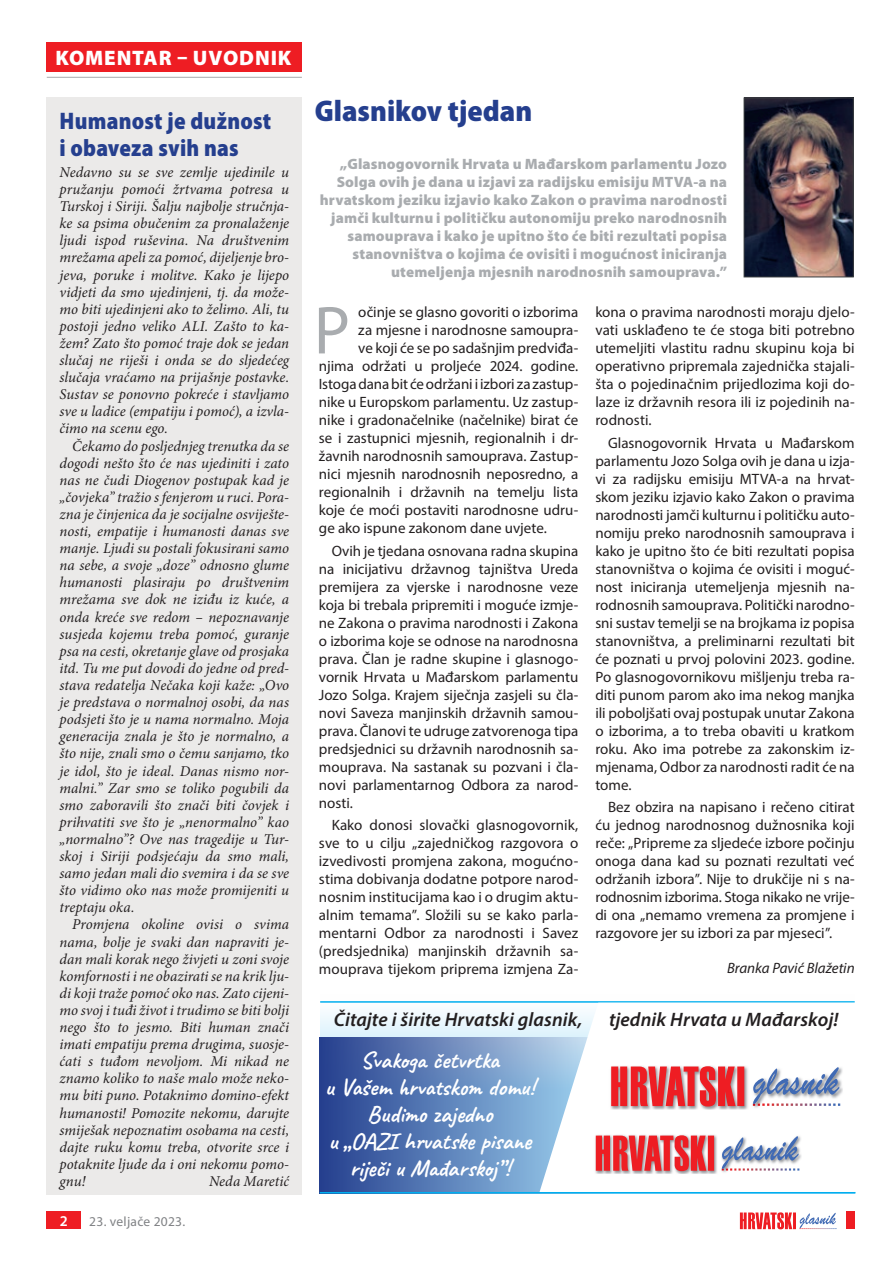
<style>
.page{position:relative;width:893px;height:1263px;background:#fff}
.page>*{position:absolute;margin:0;border:0;box-sizing:border-box;transform-origin:0 0}
.t1{font:68.4px "Myriad Pro";color:#a9acaf}
.t2{font:900 semi-condensed 30px "Myriad Pro";color:#253f8e}
.t3{font:700 24px/27px "Caveat";letter-spacing:-.01em;color:#fff;text-align:center}
.t4{font:900 semi-condensed 24px/27px "Myriad Pro";letter-spacing:.01em;color:#253f8e;scale:.95 1}
.t5{font:900 21px "Myriad Pro";letter-spacing:.04em;color:#fff}
.t6{font:italic 600 19.5px "Myriad Pro";letter-spacing:.005em;color:#231f20}
.t7{font:15px/18px "Myriad Pro";color:#231f20;text-align:justify}
.t8{font:italic 15px/17.1px "Minion Pro";color:#231f20;text-align:justify}
.t9{font:900 15px/18px "Myriad Pro";letter-spacing:.01em;color:#a9acaf}
.t10{font:italic 15px "Myriad Pro";letter-spacing:-.005em;color:#231f20}
.t11{font:600 15px "Myriad Pro";color:#fff}
.t12{font:13.5px "Myriad Pro";letter-spacing:.02em;color:#808285}
</style>
<div class="page">
<svg style="left:740px;top:1212px;width:96px;height:17px"></svg>
<div style="left:846px;top:1212px;width:9px;height:17px;background:#ee1d23"></div>
<div style="left:47px;top:1212px;width:34px;height:17px;background:#ee1d23"></div>
<div style="left:47px;top:43px;width:255px;height:29px;background:#ee1d23"></div>
<hr style="left:47px;top:77px;width:255px;height:1px;background:#a8a9ad">
<div style="left:47px;top:98px;width:255px;height:1097px;background:#ebeae9"></div>
<img style="left:746px;top:100px;width:105px;height:175px">
<div style="left:744px;top:98px;width:109px;height:179px;border:1px solid #3a3e40"></div>
<svg style="left:320px;top:1012px;width:219px;height:25px;fill:#e8f6fd"></svg>
<hr style="left:320px;top:1001px;width:535px;height:2px;background:#00aeef">
<svg style="left:319px;top:1037px;width:220px;height:156px;background:#577ab4"></svg>
<svg style="left:539px;top:1012px;width:317px;height:181px"></svg>
<img style="left:609px;top:1063px;width:234px;height:47px">
<img style="left:753px;top:1103px;width:87px;height:3px">
<svg style="left:611px;top:1066px;width:133px;height:40px;background:#e25156"></svg>
<svg style="left:753px;top:1067px;width:86px;height:37px"></svg>
<img style="left:593px;top:1133px;width:209px;height:41px">
<img style="left:722px;top:1169px;width:77px;height:1px">
<svg style="left:596px;top:1135px;width:118px;height:36px;background:#e25257"></svg>
<svg style="left:722px;top:1136px;width:77px;height:33px"></svg>
<hr style="left:320px;top:1192px;width:535px;height:1px;background:#00aeef">
<h3 class="t5" style="left:55px;top:44px;width:237px">komentar – uvodnik</h3>
<h3 class="t4" style="left:60px;top:106px;width:224px">Humanost je dužnost i obaveza svih nas</h3>
<p class="t8" style="left:60px;top:164px;width:231px">Nedavno su se sve zemlje ujedinile u pružanju pomoći žrtvama potresa u Turskoj i Siriji. Šalju najbolje stručnja&shy;ke sa psima obučenim za pronalaženje ljudi ispod ruševina. Na društvenim mrežama apeli za pomoć, dijeljenje bro&shy;jeva, poruke i molitve. Kako je lijepo vidjeti da smo ujedinjeni, tj. da može&shy;mo biti ujedinjeni ako to želimo. Ali, tu postoji jedno veliko ALI. Zašto to ka&shy;žem? Zato što pomoć traje dok se jedan slučaj ne riješi i onda se do sljedećeg slučaja vraćamo na prijašnje postavke.<br>Sustav se ponovno pokreće i stavljamo sve u ladice (empatiju i pomoć), a izvla&shy;čimo na scenu ego.</p>
<p class="t8" style="left:60px;top:437px;width:231px;text-indent:13px">Čekamo do posljednjeg trenutka da se dogodi nešto što će nas ujediniti i zato nas ne čudi Diogenov postupak kad je „čovjeka” tražio s fenjerom u ruci. Pora&shy;zna je činjenica da je socijalne osviješte&shy;nosti, empatije i humanosti danas sve manje. Ljudi su postali fokusirani samo na sebe, a svoje „doze” odnosno glume humanosti plasiraju po društvenim mrežama sve dok ne iziđu iz kuće, a onda kreće sve redom – nepoznavanje susjeda kojemu treba pomoć, guranje psa na cesti, okretanje glave od prosjaka itd. Tu me put dovodi do jedne od pred&shy;stava redatelja Nečaka koji kaže: „Ovo je predstava o normalnoj osobi, da nas podsjeti što je u nama normalno. Moja generacija znala je što je normalno, a što nije, znali smo o čemu sanjamo, tko je idol, što je ideal. Danas nismo nor&shy;malni.” Zar smo se toliko pogubili da smo zaboravili što znači biti čovjek i prihvatiti sve što je „nenormalno” kao „normalno”? Ove nas tragedije u Tur&shy;skoj i Siriji podsjećaju da smo mali, samo jedan mali dio svemira i da se sve što vidimo oko nas može promijeniti u treptaju oka.</p>
<p class="t8" style="left:60px;top:916px;width:231px;text-indent:13px">Promjena okoline ovisi o svima nama, bolje je svaki dan napraviti je&shy;dan mali korak nego živjeti u zoni svoje komfornosti i ne obazirati se na krik lju&shy;di koji traže pomoć oko nas. Zato cijeni&shy;mo svoj i tuđi život i trudimo se biti bolji nego što to jesmo. Biti human znači imati empatiju prema drugima, suosje&shy;ćati s tuđom nevoljom. Mi nikad ne znamo koliko to naše malo može neko&shy;mu biti puno. Potaknimo domino-efekt humanosti! Pomozite nekomu, darujte smiješak nepoznatim osobama na cesti, dajte ruku komu treba, otvorite srce i potaknite ljude da i oni nekomu pomo&shy;gnu!</p>
<p class="t8" style="left:209px;top:1172px;width:82px">Neda Maretić</p>
<p class="t11" style="left:60px;top:1211px;width:10px">2</p>
<p class="t12" style="left:89px;top:1213px;width:98px">23. veljače 2023.</p>
<h2 class="t2" style="left:315px;top:91px;width:219px">Glasnikov tjedan</h2>
<p class="t9" style="left:337px;top:154px;width:392px">„Glasnogovornik Hrvata u Mađarskom parlamentu Jozo<br>Solga ovih je dana u izjavi za radijsku emisiju MTVA</p>
<p class="t9" style="left:320px;top:172px;width:409px;text-align:right">-a na<br>hrvatskom jeziku izjavio kako Zakon o pravima narodnosti jamči kulturnu i političku autonomiju preko narodnosnih samouprava i kako je upitno što će biti rezultati popisa stanovništva o kojima će ovisiti i mogućnost iniciranja utemeljenja mjesnih narodnosnih samouprava.”</p>
<h1 class="t1" style="left:314px;top:288px;width:38px">P</h1>
<p class="t7" style="left:358px;top:303px;width:221px">očinje se glasno govoriti o izborima</p>
<p class="t7" style="left:358px;top:321px;width:221px">za mjesne i narodnosne samoupra-</p>
<p class="t7" style="left:358px;top:339px;width:221px">ve koji će se po sadašnjim predviđa-</p>
<p class="t7" style="left:319px;top:357px;width:261px">njima održati u proljeće 2024. godine.</p>
<p class="t7" style="left:319px;top:375px;width:261px">Istoga dana bit će održani i izbori za zastup-</p>
<p class="t7" style="left:319px;top:393px;width:261px">nike u Europskom parlamentu. Uz zastup-</p>
<p class="t7" style="left:319px;top:411px;width:261px">nike i gradonačelnike (načelnike) birat će</p>
<p class="t7" style="left:319px;top:429px;width:261px">se i zastupnici mjesnih, regionalnih i dr-</p>
<p class="t7" style="left:319px;top:447px;width:261px">žavnih narodnosnih samouprava. Zastup-</p>
<p class="t7" style="left:319px;top:465px;width:261px">nici mjesnih narodnosnih neposredno, a</p>
<p class="t7" style="left:319px;top:483px;width:261px">regionalnih i državnih na temelju lista</p>
<p class="t7" style="left:319px;top:501px;width:261px">koje će moći postaviti narodnosne udru-</p>
<p class="t7" style="left:319px;top:519px;width:229px">ge ako ispune zakonom dane uvjete.</p>
<p class="t7" style="left:319px;top:541px;width:261px;text-indent:13px">Ovih je tjedana osnovana radna skupina na inicijativu državnog tajništva Ureda premijera za vjerske i narodnosne veze koja bi trebala pripremiti i moguće izmje&shy;ne Zakona o pravima narodnosti i Zakona o izborima koje se odnose na narodnosna prava. Član je radne skupine i glasnogo&shy;vornik Hrvata u Mađarskom parlamentu Jozo Solga. Krajem siječnja zasjeli su čla&shy;novi Saveza manjinskih državnih samou&shy;prava. Članovi te udruge zatvorenoga tipa predsjednici su državnih narodnosnih sa&shy;mouprava. Na sastanak su pozvani i čla&shy;novi parlamentarnog Odbora za narod&shy;nosti.</p>
<p class="t7" style="left:319px;top:816px;width:261px;text-indent:13px">Kako donosi slovački glasnogovornik, sve to u cilju „zajedničkog razgovora o izvedivosti promjena zakona, mogućno&shy;stima dobivanja dodatne potpore narod&shy;nosnim institucijama kao i o drugim aktu&shy;alnim temama”. Složili su se kako parla&shy;mentarni Odbor za narodnosti i Savez (predsjednika) manjinskih državnih sa&shy;mouprava tijekom priprema izmjena Za-</p>
<p class="t7" style="left:595px;top:303px;width:261px">kona o pravima narodnosti moraju djelo&shy;vati usklađeno te će stoga biti potrebno utemeljiti vlastitu radnu skupinu koja bi operativno pripremala zajednička stajali&shy;šta o pojedinačnim prijedlozima koji do&shy;laze iz državnih resora ili iz pojedinih na&shy;rodnosti.</p>
<p class="t7" style="left:595px;top:433px;width:261px;text-indent:13px">Glasnogovornik Hrvata u Mađarskom parlamentu Jozo Solga ovih je dana u izja&shy;vi za radijsku emisiju MTVA-a na hrvat&shy;skom jeziku izjavio kako Zakon o pravima narodnosti jamči kulturnu i političku auto&shy;nomiju preko narodnosnih samouprava i kako je upitno što će biti rezultati popisa stanovništva o kojima će ovisiti i moguć&shy;nost iniciranja utemeljenja mjesnih na&shy;rodnosnih samouprava. Politički narodno&shy;sni sustav temelji se na brojkama iz popisa stanovništva, a preliminarni rezultati bit će poznati u prvoj polovini 2023. godine.<br>Po glasnogovornikovu mišljenju treba ra&shy;diti punom parom ako ima nekog manjka ili poboljšati ovaj postupak unutar Zakona o izborima, a to treba obaviti u kratkom roku. Ako ima potrebe za zakonskim iz&shy;mjenama, Odbor za narodnosti radit će na tome.</p>
<p class="t7" style="left:595px;top:798px;width:261px;text-indent:13px">Bez obzira na napisano i rečeno citirat ću jednog narodnosnog dužnosnika koji reče: „Pripreme za sljedeće izbore počinju onoga dana kad su poznati rezultati već održanih izbora”. Nije to drukčije ni s na&shy;rodnosnim izborima. Stoga nikako ne vrije&shy;di ona „nemamo vremena za promjene i razgovore jer su izbori za par mjeseci”.</p>
<p class="t10" style="left:727px;top:959px;width:129px">Branka Pavić Blažetin</p>
<h3 class="t6" style="left:334px;top:1007px;width:250px">Čitajte i širite Hrvatski glasnik,</h3>
<h3 class="t6" style="left:609px;top:1007px;width:231px">tjednik Hrvata u Mađarskoj!</h3>
<h3 class="t3" style="left:325px;top:1046px;width:211px">Svakoga četvrtka<br>u Vašem hrvatskom domu!<br>Budimo zajedno<br>u „OAZI hrvatske pisane riječi u Mađarskoj”!</h3>
</div>
